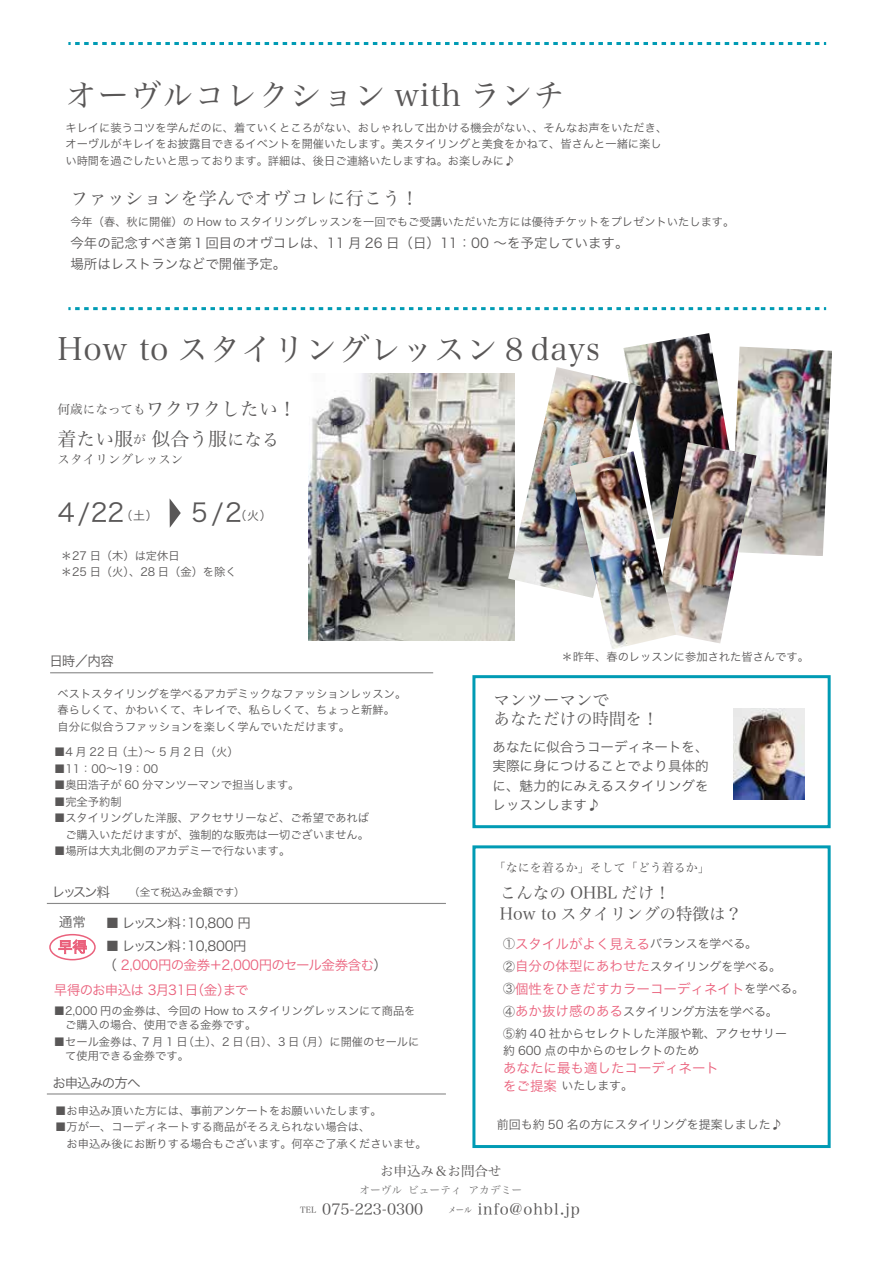
<style>
.page{position:relative;width:893px;height:1263px;background:#fff}
.page>*{position:absolute;margin:0;border:0;box-sizing:border-box;transform-origin:0 0}
.t1{font:31.5px "Hira Min Pro W3";letter-spacing:.02em;color:#595757}
.t2{font:25.5px "Hira Kaku Pro W3";color:#595757}
.t3{font:18.9px/30px "Hira Min Pro W3";color:#595757}
.t4{font:18px "Hira Min Pro W3";letter-spacing:.02em;color:#595757}
.t5{font:16.5px/21px "Hira Min Pro W3";color:#595757}
.t6{font:15.45px "Hira Min Pro W3";color:#595757}
.t7{font:15.45px "Hira Min Pro W3";letter-spacing:.06em;color:#595757}
.t8{font:15px "Hira Kaku Pro W3";color:#ea617c}
.t9{font:13.5px/19.5px "Hira Kaku Pro W3";color:#595757;text-align:justify}
.t10{font:13.5px/19.5px "Hira Kaku Pro W3";letter-spacing:-.02em;color:#ea617c}
.t11{font:13.5px "Hira Kaku Pro W3";color:#ea617c}
.t12{font:13.5px "Hira Kaku Pro W3";letter-spacing:-.055em;color:#ea617c}
.t13{font:13.5px "Hira Kaku Pro W3";letter-spacing:-.07em;color:#595757}
.t14{font:13.5px "Hira Min Pro W3";color:#595757}
.t15{font:13.5px "Hira Kaku Pro W3";letter-spacing:-.075em;color:#595757}
.t16{font:12.6px "Hira Min Pro W3";color:#595757}
.t17{font:12px "Hira Kaku Pro W3";color:#595757}
.t18{font:12px "Hira Min Pro W3";color:#595757}
.t19{font:11.85px/22.5px "Hira Kaku Pro W3";color:#595757}
.t20{font:11.25px/16.5px "Hira Kaku Pro W3";color:#595757}
.t21{font:10.65px "Hira Min Pro W3";color:#727171}
.t22{font:10.5px "Hira Kaku Pro W3";color:#595757}
.s1{font-size:12.6px}
.s2{font-size:17.25px}
.s3{font-size:12px}
.s4{color:#595757}
.s5{font-size:13.5px;color:#ea617c}
.s6{font-size:11.85px;color:#595757}
.s7{font-size:8.25px}
</style>
<div class="page">
<img style="left:308px;top:374px;width:206px;height:266px">
<img style="left:742px;top:347px;width:90px;height:209px">
<img style="left:623px;top:333px;width:119px;height:118px">
<img style="left:508px;top:367px;width:133px;height:231px">
<img style="left:651px;top:442px;width:105px;height:201px">
<img style="left:569px;top:451px;width:107px;height:198px">
<div style="left:472px;top:845px;width:359px;height:303px;border:3px solid #009bb4"></div>
<div style="left:472px;top:675px;width:359px;height:153px;border:3px solid #009bb4"></div>
<svg style="left:68px;top:307px;width:758px;height:3px"></svg>
<svg style="left:170px;top:499px;width:11px;height:29px"></svg>
<svg style="left:58px;top:939px;width:29px;height:15px"></svg>
<div style="left:49px;top:934px;width:47px;height:26px;border:2px solid #ea617c;border-radius:50%"></div>
<hr style="left:50px;top:672px;width:383px;height:1px;background:#898989">
<hr style="left:47px;top:903px;width:399px;height:1px;background:#898989">
<hr style="left:47px;top:1093px;width:399px;height:1px;background:#898989">
<img style="left:734px;top:709px;width:70px;height:90px">
<svg style="left:68px;top:42px;width:758px;height:3px"></svg>
<h1 class="t1" style="left:65px;top:69px;width:501px">オーヴルコレクション with ランチ</h1>
<p class="t20" style="left:65px;top:119px;width:603px">キレイに装うコツを学んだのに、着ていくところがない、おしゃれして出かける機会がない、、そんなお声をいただき、オーヴルがキレイをお披露目できるイベントを開催いたします。美スタイリングと美食をかねて、皆さんと一緒に楽しい時間を過ごしたいと思っております。詳細は、後日ご連絡いたしますね。お楽しみに♪</p>
<h3 class="t4" style="left:70px;top:183px;width:350px">ファッションを学んでオヴコレに行こう！</h3>
<p class="t20" style="left:70px;top:213px;width:666px">今年（春、秋に開催）の How to スタイリングレッスンを一回でもご受講いただいた方には優待チケットをプレゼントいたします。</p>
<p class="t9" style="left:70px;top:231px;width:560px;line-height:21px">今年の記念すべき第１回目のオヴコレは、11 月 26 日（日）11：00 ～を予定しています。場所はレストランなどで開催予定。</p>
<h1 class="t1" style="left:58px;top:322px;width:544px">How to スタイリングレッスン８days</h1>
<h3 class="t3" style="left:58px;top:392px;width:241px"><span class="s1">何歳になっても</span>ワクワクしたい！着たい服<span class="s1">が</span>似合う服<span class="s2">になる</span></h3>
<p class="t16" style="left:58px;top:449px;width:127px">スタイリングレッスン</p>
<h2 class="t2" style="left:58px;top:489px;width:101px">4/22<span class="s3">（土）</span></h2>
<h2 class="t2" style="left:191px;top:489px;width:82px">5/2<span class="s3">（火）</span></h2>
<p class="t20" style="left:61px;top:547px;width:177px">＊27 日（木）は定休日<br>＊25 日（火）、28 日（金）を除く</p>
<p class="t9" style="left:50px;top:650px;width:66px">日時／内容</p>
<p class="t20" style="left:58px;top:684px;width:350px">ベストスタイリングを学べるアカデミックなファッションレッスン。春らしくて、かわいくて、キレイで、私らしくて、ちょっと新鮮。自分に似合うファッションを楽しく学んでいただけます。</p>
<p class="t20" style="left:54px;top:743px;width:186px">■4 月 22 日（土）～ 5 月 2 日（火）</p>
<p class="t20" style="left:54px;top:759px;width:106px">■11：00～19：00</p>
<p class="t20" style="left:54px;top:776px;width:247px">■奥田浩子が 60 分マンツーマンで担当します。</p>
<p class="t20" style="left:54px;top:792px;width:69px">■完全予約制</p>
<p class="t20" style="left:54px;top:809px;width:316px">■スタイリングした洋服、アクセサリーなど、ご希望であれば　ご購入いただけますが、強制的な販売は一切ございません。</p>
<p class="t20" style="left:54px;top:842px;width:238px">■場所は大丸北側のアカデミーで行ないます。</p>
<p class="t9" style="left:52px;top:881px;width:60px">レッスン料</p>
<p class="t22" style="left:129px;top:883px;width:117px">（全て税込み金額です）</p>
<p class="t9" style="left:59px;top:911px;width:28px">通常</p>
<h3 class="t8" style="left:58px;top:933px;width:31px">早得</h3>
<p class="t13" style="left:106px;top:911px;width:147px">■ レッスン料：10,800 円</p>
<p class="t10" style="left:103px;top:935px;width:285px"><span class="s4">■ レッスン料：10,800円<br>（</span> 2,000円の金券＋2,000円のセール金券含む<span class="s4">）</span></p>
<p class="t12" style="left:54px;top:978px;width:196px">早得のお申込は 3月31日（金）まで</p>
<p class="t20" style="left:54px;top:1003px;width:363px;line-height:13.5px">■2,000 円の金券は、今回の How to スタイリングレッスンにて商品を　ご購入の場合、使用できる金券です。</p>
<p class="t20" style="left:54px;top:1034px;width:367px;line-height:13.5px">■セール金券は、7 月 1 日（土）、2 日（日）、3 日（月）に開催のセールに　て使用できる金券です。</p>
<p class="t15" style="left:52px;top:1071px;width:90px">お申込みの方へ</p>
<p class="t20" style="left:55px;top:1101px;width:328px">■お申込み頂いた方には、事前アンケートをお願いいたします。</p>
<p class="t20" style="left:55px;top:1118px;width:373px">■万が一、コーディネートする商品がそろえられない場合は、<br>　お申込み後にお断りする場合もございます。何卒ご了承くださいませ。</p>
<p class="t20" style="left:561px;top:648px;width:249px">＊昨年、春のレッスンに参加された皆さんです。</p>
<h3 class="t5" style="left:494px;top:688px;width:166px;line-height:19.5px">マンツーマンで<br>あなただけの時間を！</h3>
<p class="t9" style="left:493px;top:736px;width:217px">あなたに似合うコーディネートを、実際に身につけることでより具体的に、魅力的にみえるスタイリングをレッスンします♪</p>
<p class="t18" style="left:494px;top:857px;width:217px">「なにを着るか」そして「どう着るか」</p>
<h3 class="t5" style="left:500px;top:881px;width:244px">こんなの OHBL だけ！<br>How to スタイリングの特徴は？</h3>
<p class="t19" style="left:503px;top:932px;width:279px">①<span class="s5">スタイルがよく見える</span>バランスを学べる。<br>②<span class="s5">自分の体型にあわせた</span>スタイリングを学べる。</p>
<p class="t11" style="left:503px;top:977px;width:302px"><span class="s6">③</span>個性をひきだすカラーコーディネイト<span class="s6">を学べる。</span></p>
<p class="t19" style="left:503px;top:1000px;width:285px;line-height:21.8px">④<span class="s5">あか抜け感のある</span>スタイリング方法を学べる。<br>⑤約 40 社からセレクトした洋服や靴、アクセサリー</p>
<p class="t19" style="left:503px;top:1038px;width:198px">約 600 点の中からのセレクトのため</p>
<p class="t11" style="left:503px;top:1056px;width:217px">あなたに最も適したコーディネート</p>
<p class="t19" style="left:503px;top:1073px;width:131px"><span class="s5">をご提案</span> いたします。</p>
<p class="t17" style="left:497px;top:1114px;width:287px">前回も約 50 名の方にスタイリングを提案しました♪</p>
<p class="t14" style="left:380px;top:1159px;width:123px">お申込み＆お問合せ</p>
<h3 class="t6" style="left:300px;top:1196px;width:125px"><span class="s7">TEL</span> 075-223-0300</h3>
<h3 class="t7" style="left:448px;top:1196px;width:134px"><span class="s7">メール</span> info@ohbl.jp</h3>
<p class="t21" style="left:359px;top:1181px;width:164px">オーヴルビューティ アカデミー</p>
</div>
